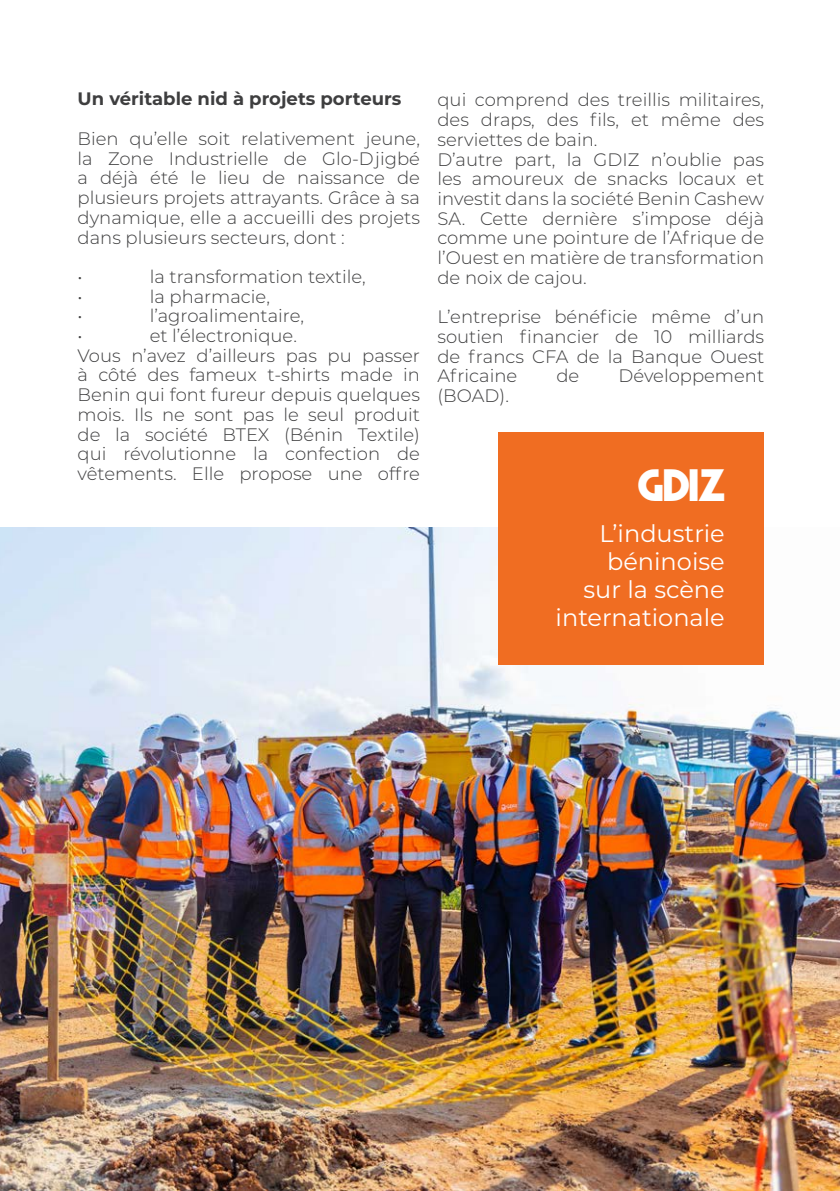
<style>
.page{position:relative;width:840px;height:1191px;background:#fff}
.page>*{position:absolute;margin:0;border:0;box-sizing:border-box;transform-origin:0 0}
.t1{font:700 46px "Marvin Visions";color:#fff}
.t2{font:24px/28px "Montserrat";color:#fff;text-align:right}
.t3{font:300 18px/19.6px "Montserrat";color:#3e3e3f;text-align:justify}
.t4{font:700 18px "Montserrat";color:#3e3e3f}
</style>
<div class="page">
<img style="left:0;top:527px;width:839px;height:664px">
<div style="left:498px;top:432px;width:265px;height:232px;background:#f06d22"></div>
<p class="t4" style="left:78px;top:86px;width:325px">Un véritable nid à projets porteurs</p>
<p class="t3" style="left:78px;top:128px;width:344px">Bien qu’elle soit relativement jeune, la Zone Industrielle de Glo-Djigbé a déjà été le lieu de naissance de plusieurs projets attrayants. Grâce à sa dynamique, elle a accueilli des projets dans plusieurs secteurs, dont :</p>
<p class="t3" style="left:78px;top:266px;width:7px">•</p>
<p class="t3" style="left:150px;top:266px;width:217px">la transformation textile,</p>
<p class="t3" style="left:78px;top:286px;width:7px">•</p>
<p class="t3" style="left:150px;top:286px;width:122px">la pharmacie,</p>
<p class="t3" style="left:78px;top:306px;width:7px">•</p>
<p class="t3" style="left:150px;top:306px;width:156px">l’agroalimentaire,</p>
<p class="t3" style="left:78px;top:325px;width:7px">•</p>
<p class="t3" style="left:150px;top:325px;width:149px">et l’électronique.</p>
<p class="t3" style="left:78px;top:345px;width:344px">Vous n’avez d’ailleurs pas pu passer à côté des fameux t-shirts made in Benin qui font fureur depuis quelques mois. Ils ne sont pas le seul produit de la société BTEX (Bénin Textile) qui révolutionne la confection de vêtements. Elle propose une offre</p>
<p class="t3" style="left:437px;top:90px;width:328px">qui comprend des treillis militaires, des draps, des fils, et même des serviettes de bain.</p>
<p class="t3" style="left:437px;top:149px;width:328px">D’autre part, la GDIZ n’oublie pas les amoureux de snacks locaux et investit dans la société Benin Cashew SA. Cette dernière s’impose déjà comme une pointure de l’Afrique de l’Ouest en matière de transformation de noix de cajou.</p>
<p class="t3" style="left:437px;top:306px;width:328px">L’entreprise bénéficie même d’un soutien financier de 10 milliards de francs CFA de la Banque Ouest Africaine</p>
<p class="t3" style="left:556px;top:365px;width:24px">de</p>
<p class="t3" style="left:618px;top:365px;width:147px">Développement</p>
<p class="t3" style="left:437px;top:385px;width:73px">(BOAD).</p>
<p class="t1" style="left:638px;top:459px;width:88px">GDIZ</p>
<p class="t2" style="left:555px;top:519px;width:170px">L’industrie béninoise<br>sur la scène internationale</p>
</div>
